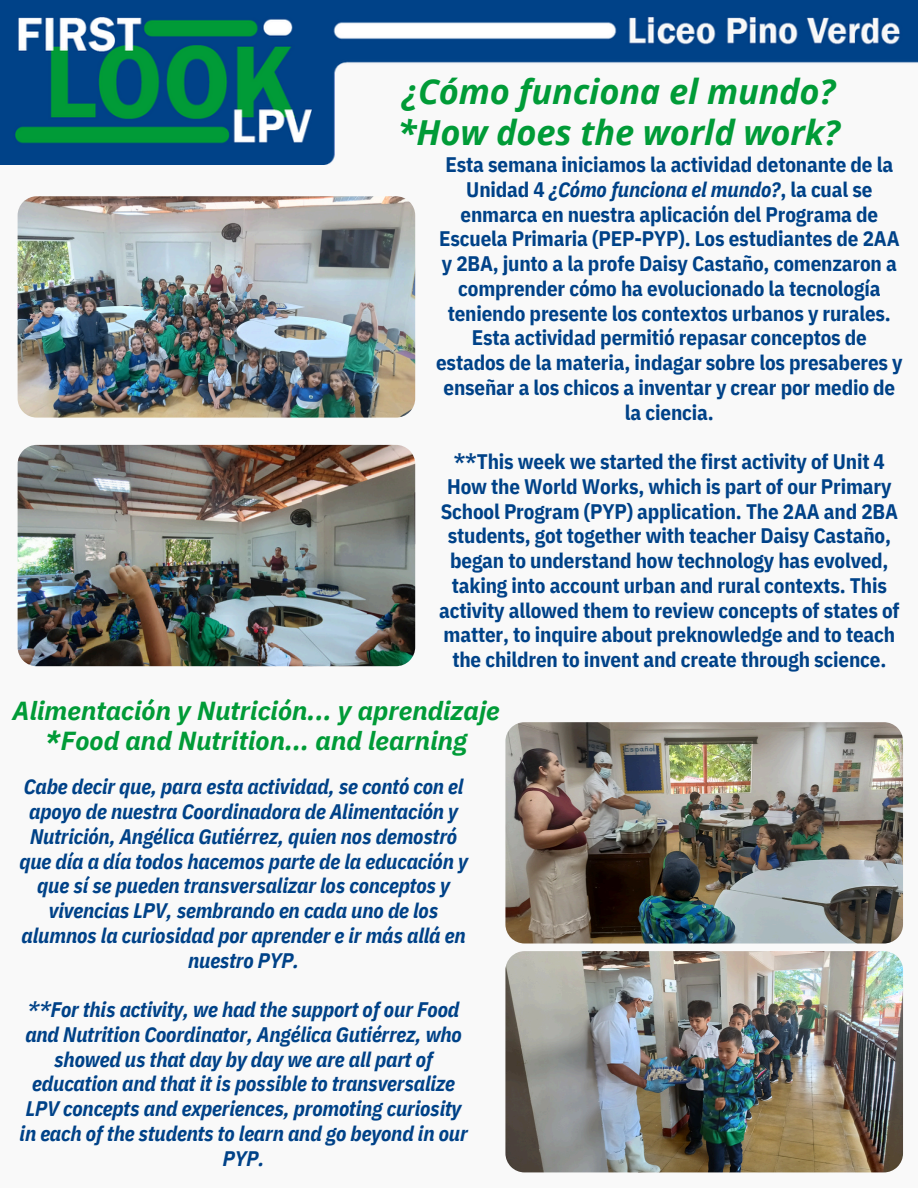
<style>
.page{position:relative;width:918px;height:1188px;background:#f9f9f9}
.page>*{position:absolute;margin:0;border:0;box-sizing:border-box;transform-origin:0 0}
.t1{font:italic 700 34.5px/40.5px "Open Sans";letter-spacing:-.005em;color:#009b37}
.t2{font:italic 700 25.95px/30.3px "IBM Plex Sans";letter-spacing:.005em;color:#009b37;text-align:center}
.t3{font:700 21px/24.8px "IBM Plex Sans Cond";letter-spacing:-.01em;color:#004288;text-align:center}
.t4{font:italic 700 21px/24.8px "IBM Plex Sans Cond";letter-spacing:-.01em;color:#004288;text-align:center}
.s1{font-style:italic}
</style>
<div class="page">
<img style="left:0;top:0;width:918px;height:164px">
<img style="left:18px;top:196px;width:397px;height:222px">
<img style="left:18px;top:445px;width:397px;height:221px">
<img style="left:505px;top:722px;width:398px;height:222px">
<img style="left:505px;top:951px;width:398px;height:221px">
<p class="t1" style="left:398px;top:71px;width:444px">¿Cómo funciona el mundo? *How does the world work?</p>
<p class="t3" style="left:436px;top:152px;width:468px">Esta semana iniciamos la actividad detonante de la Unidad 4 <span class="s1">¿Cómo funciona el mundo?</span>, la cual se enmarca en nuestra aplicación del Programa de Escuela Primaria (PEP-PYP). Los estudiantes de 2AA y 2BA, junto a la profe Daisy Castaño, comenzaron a comprender cómo ha evolucionado la tecnología teniendo presente los contextos urbanos y rurales.<br>Esta actividad permitió repasar conceptos de estados de la materia, indagar sobre los presaberes y enseñar a los chicos a inventar y crear por medio de la ciencia.</p>
<h2 class="t3" style="left:439px;top:449px;width:462px">**This week we started the first activity of Unit 4<br>How the World Works, which is part of our Primary School Program (PYP) application. The 2AA and 2BA students, got together with teacher Daisy Castaño, began to understand how technology has evolved, taking into account urban and rural contexts. This activity allowed them to review concepts of states of matter, to inquire about preknowledge and to teach the children to invent and create through science.</h2>
<p class="t2" style="left:13px;top:695px;width:489px">Alimentación y Nutrición... y aprendizaje *Food and Nutrition... and learning</p>
<p class="t4" style="left:19px;top:774px;width:450px">Cabe decir que, para esta actividad, se contó con el apoyo de nuestra Coordinadora de Alimentación y Nutrición, Angélica Gutiérrez, quien nos demostró que día a día todos hacemos parte de la educación y que sí se pueden transversalizar los conceptos y vivencias LPV, sembrando en cada uno de los alumnos la curiosidad por aprender e ir más allá en nuestro PYP.</p>
<p class="t4" style="left:20px;top:997px;width:450px">**For this activity, we had the support of our Food and Nutrition Coordinator, Angélica Gutiérrez, who showed us that day by day we are all part of education and that it is possible to transversalize LPV concepts and experiences, promoting curiosity in each of the students to learn and go beyond in our PYP.</p>
</div>
